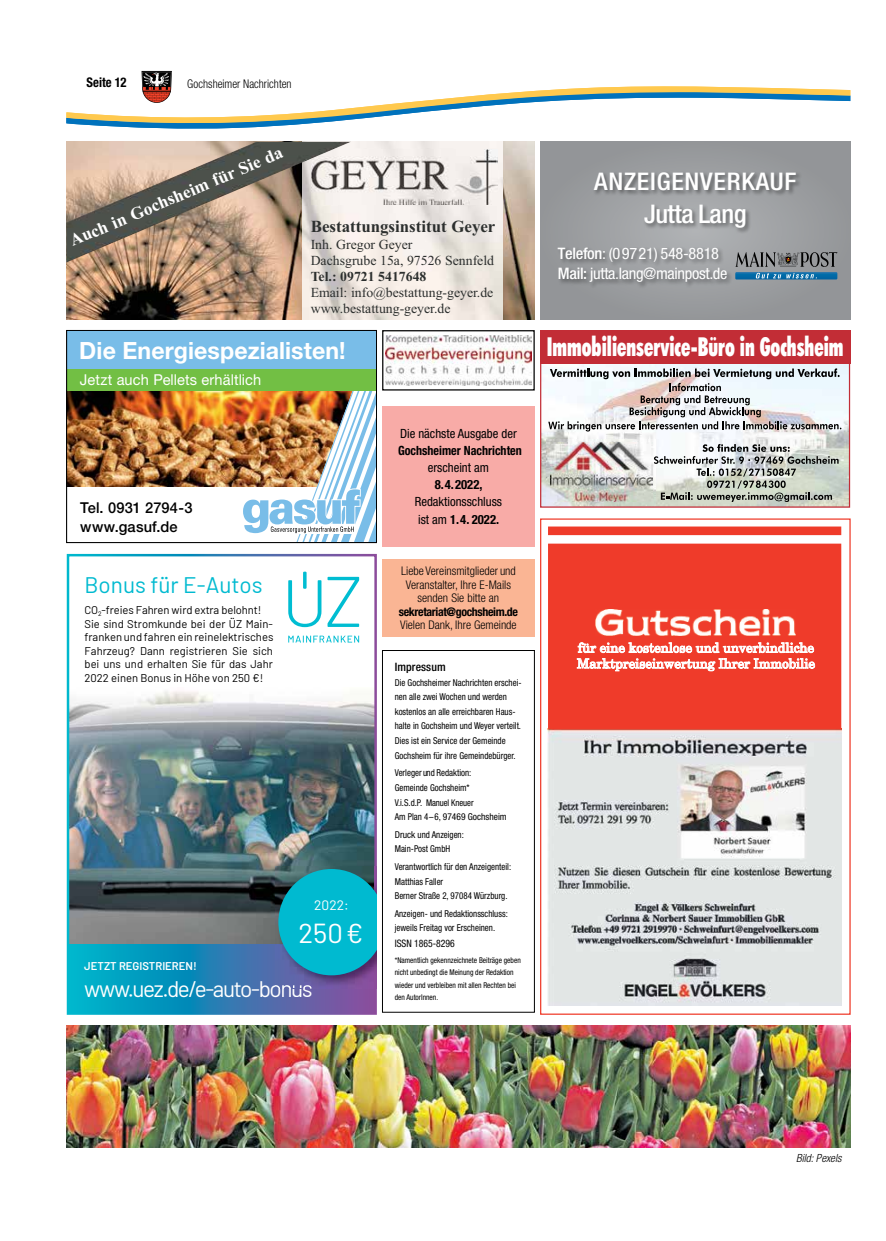
<style>
.page{position:relative;width:886px;height:1241px;background:#fff}
.page>*{position:absolute;margin:0;border:0;box-sizing:border-box;transform-origin:0 0}
.t1{font:27.5px "Barlow";color:#fff}
.t2{font:900 condensed 26.12px "Futura BT";color:#fff;scale:.75 1}
.t3{font:500 condensed 25.62px "Helvetica Neue LT Std";letter-spacing:-.02em;color:#fff;scale:1.04 1}
.t4{font:500 condensed 24.25px "Helvetica Neue LT Std";letter-spacing:.03em;color:#fff;scale:1.07 1}
.t5{font:700 23.75px "Helvetica Neue";letter-spacing:.005em;color:#fff}
.t6{font:22.5px "Barlow";letter-spacing:-.06em;color:#fff}
.t7{font:22.5px "Barlow";color:#00bad0}
.t8{font:700 17.5px "Times New Roman";color:#fff}
.t9{font:700 16.88px "Times New Roman";color:#2c2f2e}
.t10{font:condensed 15.88px/20.1px "Helvetica Neue LT Std";letter-spacing:-.02em;color:#fff;scale:1.04 1}
.t11{font:500 15px/18.8px "Helvetica Neue";letter-spacing:.01em;color:#000}
.t12{font:15px "Helvetica Neue";letter-spacing:.005em;color:#fff}
.t13{font:13.75px/16px "Times New Roman";color:#2c2f2e}
.t14{font:700 13.75px "Times New Roman";color:#2c2f2e}
.t15{font:13.75px "Barlow";color:#fff}
.t16{font:700 condensed 13.38px "Helvetica Neue LT Std";letter-spacing:.005em;color:#000;scale:.95 1}
.t17{font:13.12px/15.8px "New Century Schlbk";color:#fff}
.t18{font:condensed 12.75px/17.1px "Helvetica Neue LT Std";color:#000}
.t19{font:700 condensed 12.75px "Helvetica Neue LT Std";color:#000;scale:.95 1}
.t20{font:700 condensed 12.75px "Helvetica Neue LT Std";color:#000}
.t21{font:300 condensed 12px "Helvetica Neue LT Std";color:#000;scale:.95 1}
.t22{font:300 condensed 11.88px/13.5px "Helvetica Neue LT Std";color:#000;text-align:center}
.t23{font:700 condensed 11.88px "Helvetica Neue LT Std";letter-spacing:-.03em;color:#000}
.t24{font:500 condensed 11.62px "Helvetica Neue LT Std";letter-spacing:.01em;color:#000}
.t25{font:11.25px/13.5px "Barlow";color:#000}
.t26{font:600 11.25px "Barlow";color:#fff}
.t27{font:italic 300 condensed 11.25px "Helvetica Neue LT Std";color:#000}
.t28{font:condensed 10.25px "Helvetica Neue LT Std";color:#000;scale:.94 1}
.t29{font:condensed 9.5px/14.6px "Helvetica Neue LT Std";color:#000;scale:.94 1}
.t30{font:condensed 9.25px "Helvetica Neue LT Std";letter-spacing:-.01em;color:#000;scale:.94 1}
.t31{font:condensed 8px/12.2px "Helvetica Neue LT Std";color:#000;scale:.94 1}
.s1{font-weight:700}
.s2{font-size:9.5px}
.s3{font-weight:500}
</style>
<div class="page">
<svg style="left:66px;top:71px;width:784px;height:58px"></svg>
<img style="left:385px;top:335px;width:147px;height:50px">
<div style="left:382px;top:330px;width:153px;height:60px;border:1px solid #000"></div>
<div style="left:382px;top:406px;width:153px;height:140px;background:#f8aba7"></div>
<img style="left:68px;top:332px;width:307px;height:155px">
<img style="left:241px;top:369px;width:134px;height:172px">
<div style="left:66px;top:330px;width:311px;height:213px;border:1px solid #000"></div>
<div style="left:382px;top:559px;width:153px;height:78px;background:#fab594"></div>
<div style="left:382px;top:650px;width:153px;height:362px;border:1px solid #000"></div>
<img style="left:70px;top:691px;width:304px;height:253px">
<svg style="left:70px;top:944px;width:304px;height:67px;background:#2288b7"></svg>
<svg style="left:288px;top:635px;width:71px;height:7px"></svg>
<svg style="left:303px;top:571px;width:4px;height:17px"></svg>
<svg style="left:327px;top:576px;width:32px;height:51px"></svg>
<svg style="left:288px;top:580px;width:33px;height:47px"></svg>
<img style="left:276px;top:866px;width:101px;height:121px">
<svg style="left:276px;top:984px;width:35px;height:3px"></svg>
<svg style="left:278px;top:868px;width:99px;height:107px;background:#0ea6be"></svg>
<img style="left:66px;top:142px;width:469px;height:177px">
<img style="left:302px;top:142px;width:200px;height:177px">
<img style="left:351px;top:149px;width:146px;height:55px">
<img style="left:66px;top:142px;width:285px;height:120px">
<img style="left:542px;top:364px;width:306px;height:141px">
<svg style="left:548px;top:368px;width:293px;height:63px"></svg>
<div style="left:540px;top:330px;width:310px;height:34px;background:#c22d36"></div>
<div style="left:540px;top:330px;width:310px;height:177px;border:1px solid #c22d36"></div>
<img style="left:547px;top:439px;width:108px;height:66px">
<svg style="left:654px;top:444px;width:185px;height:58px"></svg>
<img style="left:551px;top:442px;width:101px;height:59px">
<img style="left:548px;top:728px;width:293px;height:277px">
<div style="left:548px;top:526px;width:293px;height:202px;background:#ef3b2a"></div>
<div style="left:540px;top:518px;width:310px;height:496px;border:1px solid #ef3b2a"></div>
<img style="left:596px;top:609px;width:199px;height:26px">
<svg style="left:577px;top:642px;width:238px;height:29px"></svg>
<svg style="left:540px;top:142px;width:310px;height:177px;background:#989a9d"></svg>
<svg style="left:735px;top:252px;width:102px;height:27px;background:#667d8c"></svg>
<div style="left:643px;top:203px;width:108px;height:31px;background:#000;opacity:.4"></div>
<div style="left:557px;top:246px;width:176px;height:43px;background:#000;opacity:.4"></div>
<div style="left:593px;top:171px;width:209px;height:25px;background:#000;opacity:.4"></div>
<img style="left:66px;top:1025px;width:784px;height:122px">
<h3 class="t16" style="left:86px;top:75px;width:44px">Seite 12</h3>
<p class="t21" style="left:187px;top:77px;width:111px">Gochsheimer Nachrichten</p>
<h3 class="t8" style="left:66px;top:229px;width:231px;rotate:-23deg">Auch in Gochsheim für Sie da</h3>
<h3 class="t9" style="left:311px;top:214px;width:186px">Bestattungsinstitut Geyer</h3>
<h3 class="t13" style="left:311px;top:236px;width:185px">Inh. Gregor Geyer<br>Dachsgrube 15a, 97526 Sennfeld</h3>
<h3 class="t14" style="left:311px;top:266px;width:117px">Tel.: 09721 5417648</h3>
<h3 class="t13" style="left:311px;top:284px;width:184px">Email: info@bestattung-geyer.de www.bestattung-geyer.de</h3>
<h3 class="t5" style="left:79px;top:336px;width:268px">Die Energiespezialisten!</h3>
<h3 class="t12" style="left:80px;top:370px;width:183px">Jetzt auch Pellets erhältlich</h3>
<h3 class="t11" style="left:80px;top:498px;width:114px">Tel. 0931 2794-3 www.gasuf.de</h3>
<h3 class="t7" style="left:84px;top:569px;width:180px">Bonus für E-Autos</h3>
<p class="t25" style="left:84px;top:602px;width:190px">CO<sub>2</sub>-freies Fahren wird extra belohnt!<br>Sie sind Stromkunde bei der ÜZ Main&shy;franken und fahren ein reinelektrisches Fahrzeug? Dann registrieren Sie sich bei uns und erhalten Sie für das Jahr 2022 einen Bonus in Höhe von 250 €!</p>
<h3 class="t15" style="left:314px;top:894px;width:36px">2022:</h3>
<h1 class="t1" style="left:298px;top:912px;width:66px">250€</h1>
<p class="t26" style="left:84px;top:957px;width:114px">JETZT REGISTRIEREN!</p>
<h3 class="t6" style="left:84px;top:972px;width:230px">www.uez.de/e-auto-bonus</h3>
<h3 class="t18" style="left:400px;top:424px;width:118px">Die nächste Ausgabe der</h3>
<h3 class="t19" style="left:398px;top:442px;width:132px">Gochsheimer Nachrichten</h3>
<h3 class="t18" style="left:428px;top:459px;width:63px">erscheint am</h3>
<h3 class="t20" style="left:435px;top:477px;width:49px">8.4.2022,</h3>
<h3 class="t18" style="left:415px;top:493px;width:89px">Redaktionsschluss ist am <span class="s1">1.4. 2022.</span></h3>
<p class="t22" style="left:401px;top:564px;width:116px">Liebe Vereinsmitglieder und<br>Veranstalter, Ihre E-Mails senden Sie bitte an</p>
<p class="t23" style="left:399px;top:604px;width:121px">sekretariat@gochsheim.de</p>
<p class="t22" style="left:400px;top:618px;width:118px">Vielen Dank, Ihre Gemeinde</p>
<p class="t24" style="left:395px;top:660px;width:52px">Impressum</p>
<p class="t29" style="left:395px;top:674px;width:136px">Die Gochsheimer Nachrichten erschei&shy;nen alle zwei Wochen und werden kostenlos an alle erreichbaren Haus&shy;halte in Gochsheim und Weyer verteilt.<br>Dies ist ein Service der Gemeinde Gochsheim für ihre Gemeindebürger.</p>
<p class="t29" style="left:395px;top:765px;width:83px">Verleger und Redaktion:<br>Gemeinde Gochsheim*</p>
<p class="t30" style="left:395px;top:796px;width:85px"><span class="s2">V.i.S.d.P.</span> Manuel Kneuer</p>
<p class="t29" style="left:395px;top:807px;width:121px;line-height:17.6px">Am Plan 4–6, 97469 Gochsheim<br>Druck und Anzeigen:</p>
<p class="t29" style="left:395px;top:840px;width:125px;line-height:17.6px">Main-Post GmbH<br>Verantwortlich für den Anzeigenteil:</p>
<p class="t29" style="left:395px;top:873px;width:121px">Matthias Faller<br>Berner Straße 2, 97084 Würzburg.</p>
<p class="t29" style="left:395px;top:905px;width:122px">Anzeigen- und Redaktionsschluss: jeweils Freitag vor Erscheinen.</p>
<p class="t28" style="left:395px;top:937px;width:65px">ISSN 1865-8296</p>
<p class="t31" style="left:395px;top:953px;width:136px">*Namentlich gekennzeichnete Beiträge geben nicht unbedingt die Meinung der Redaktion wieder und verbleiben mit allen Rechten bei den AutorInnen.</p>
<h3 class="t4" style="left:594px;top:167px;width:191px">ANZEIGENVERKAUF</h3>
<h3 class="t3" style="left:644px;top:198px;width:100px">Jutta Lang</h3>
<h3 class="t10" style="left:558px;top:243px;width:165px"><span class="s3">Telefon</span>: (09721) 548-8818<br><span class="s3">Mail:</span> jutta.lang@mainpost.de</h3>
<h2 class="t2" style="left:547px;top:330px;width:397px">Immobilienservice-Büro in Gochsheim</h2>
<h3 class="t17" style="left:577px;top:639px;width:240px">für eine kostenlose und unverbindliche<br>Marktpreiseinwertung Ihrer Immobilie</h3>
<p class="t27" style="left:796px;top:1150px;width:47px">Bild: Pexels</p>
</div>
